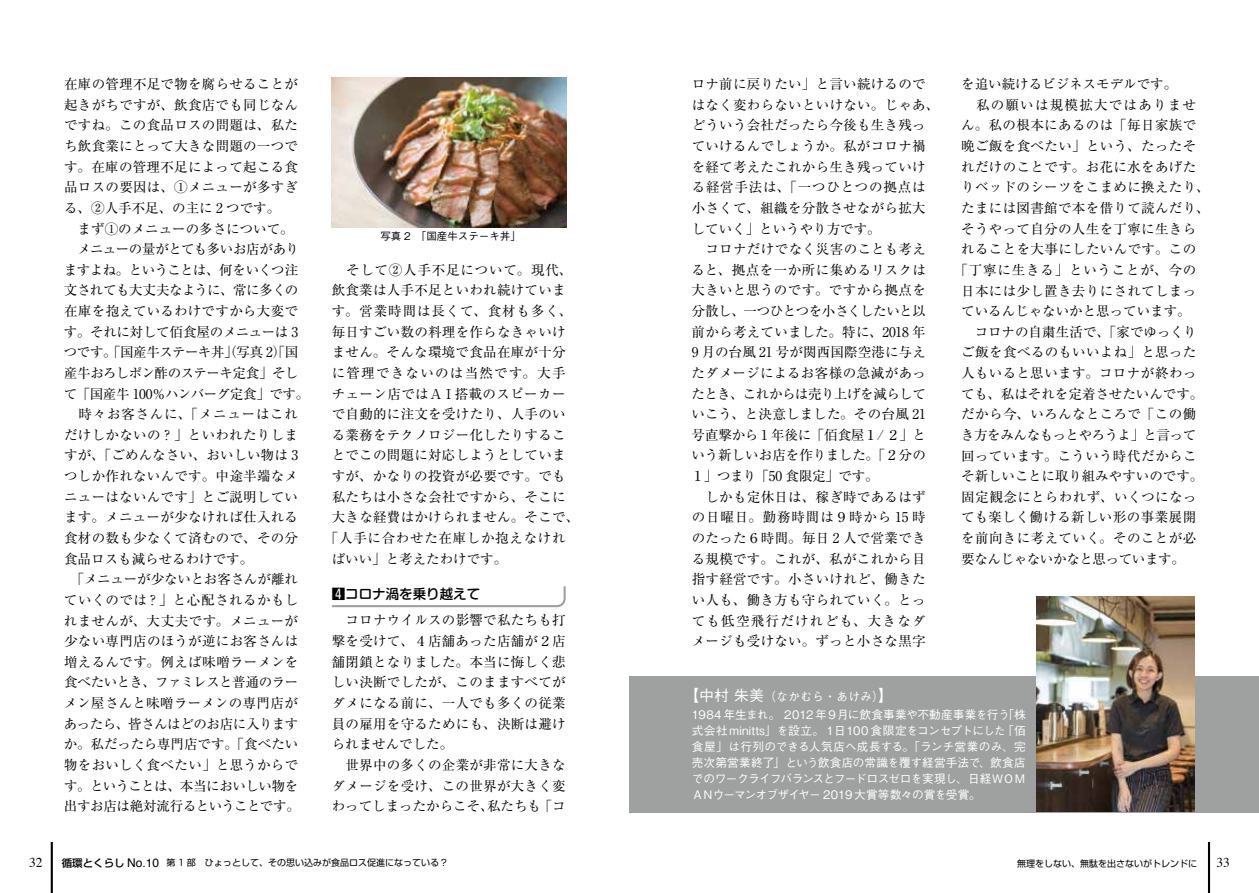
<style>
.page{position:relative;width:1259px;height:893px;background:#fff}
.page>*{position:absolute;margin:0;border:0;box-sizing:border-box;transform-origin:0 0}
.t1{font:13.5px/20.7px "Ryumin Pro";letter-spacing:.02em;color:#000}
.t2{font:13.5px "Ryumin Pro";color:#000}
.t3{font:13.5px "Ryumin Pro";letter-spacing:-.03em;color:#000}
.t4{font:13.5px "Ryumin Pro";letter-spacing:.06em;color:#000}
.t5{font:13.5px "Ryumin Pro";letter-spacing:.095em;color:#000}
.t6{font:13.5px "Ryumin Pro";letter-spacing:.065em;color:#000}
.t7{font:13.5px "Ryumin Pro";letter-spacing:.05em;color:#000}
.t8{font:500 13.5px "Shin M Go Pro";color:#000}
.t9{font:13.5px "Times";color:#000}
.t10{font:500 12px "Gothic BBB Pro";color:#fff}
.t11{font:500 11.7px/15.9px "Gothic BBB Pro";letter-spacing:-.05em;color:#fff;text-align:justify}
.t12{font:500 10.5px "Gothic BBB Pro";color:#000}
.t13{font:9px "Shin Go Pro";color:#000}
.s1{font-size:15px}
.s2{font-weight:500;font-size:10.5px}
.s3{font-family:"Helvetica";font-size:12px}
</style>
<div class="page">
<div style="left:629px;top:676px;width:630px;height:136px;background:#9fa0a0"></div>
<svg style="left:332px;top:586px;width:234px;height:22px"></svg>
<img style="left:332px;top:77px;width:234px;height:150px">
<img style="left:1036px;top:597px;width:159px;height:215px">
<hr style="left:51px;top:842px;width:2px;height:51px;background:#000">
<hr style="left:1208px;top:842px;width:2px;height:51px;background:#000">
<p class="t1" style="left:64px;top:73px;width:247px">在庫の管理不足で物を腐らせることが起きがちですが、飲食店でも同じなんですね。この食品ロスの問題は、私たち飲食業にとって大きな問題の一つです。在庫の管理不足によって起こる食品ロスの要因は、①メニューが多すぎる、②人手不足、の主に 2 つです。<br>　まず①のメニューの多さについて。　メニューの量がとても多いお店がありますよね。ということは、何をいくつ注文されても大丈夫なように、常に多くの在庫を抱えているわけですから大変です。それに対して佰食屋のメニューは 3つです。「国産牛ステーキ丼」（写真 2）「国産牛おろしポン酢のステーキ定食」そして「国産牛 100％ハンバーグ定食」です。　時々お客さんに、「メニューはこれだけしかないの？」といわれたりしますが、「ごめんなさい、おいしい物は 3つしか作れないんです。中途半端なメニューはないんです」とご説明しています。メニューが少なければ仕入れる食材の数も少なくて済むので、その分食品ロスも減らせるわけです。<br>　「メニューが少ないとお客さんが離れていくのでは？」と心配されるかもしれませんが、大丈夫です。メニューが少ない専門店のほうが逆にお客さんは増えるんです。例えば味噌ラーメンを食べたいとき、ファミレスと普通のラーメン屋さんと味噌ラーメンの専門店があったら、皆さんはどのお店に入りますか。私だったら専門店です。「食べたい物をおいしく食べたい」と思うからです。ということは、本当においしい物を出すお店は絶対流行るということです。</p>
<p class="t12" style="left:380px;top:228px;width:142px">写真 2　「国産牛ステーキ丼」</p>
<p class="t4" style="left:332px;top:259px;width:242px">　そして②人手不足について。現代、</p>
<p class="t1" style="left:332px;top:279px;width:235px">飲食業は人手不足といわれ続けていま</p>
<p class="t6" style="left:332px;top:300px;width:242px">す。営業時間は長くて、食材も多く、</p>
<p class="t1" style="left:332px;top:320px;width:235px">毎日すごい数の料理を作らなきゃいけ</p>
<p class="t1" style="left:332px;top:341px;width:235px">ません。そんな環境で食品在庫が十分</p>
<p class="t5" style="left:332px;top:362px;width:235px">に管理できないのは当然です。大手</p>
<p class="t1" style="left:332px;top:382px;width:235px">チェーン店ではＡ I 搭載のスピーカー</p>
<p class="t1" style="left:332px;top:403px;width:235px">で自動的に注文を受けたり、人手のい</p>
<p class="t1" style="left:332px;top:423px;width:235px">る業務をテクノロジー化したりするこ</p>
<p class="t1" style="left:332px;top:444px;width:235px">とでこの問題に対応しようとしていま</p>
<p class="t1" style="left:332px;top:465px;width:235px">すが、かなりの投資が必要です。でも</p>
<p class="t1" style="left:332px;top:485px;width:235px">私たちは小さな会社ですから、そこに</p>
<p class="t1" style="left:332px;top:506px;width:249px">大きな経費はかけられません。そこで、</p>
<p class="t7" style="left:325px;top:527px;width:242px">「人手に合わせた在庫しか抱えなけれ</p>
<p class="t2" style="left:332px;top:548px;width:177px">ばいい」と考えたわけです。</p>
<p class="t8" style="left:332px;top:583px;width:150px">4コロナ渦を乗り越えて</p>
<p class="t1" style="left:332px;top:609px;width:235px">　コロナウイルスの影響で私たちも打撃を受けて、４店舗あった店舗が２店舗閉鎖となりました。本当に悔しく悲しい決断でしたが、このまますべてがダメになる前に、一人でも多くの従業員の雇用を守るためにも、決断は避けられませんでした。<br>　世界中の多くの企業が非常に大きなダメージを受け、この世界が大きく変わってしまったからこそ、私たちも「コ</p>
<p class="t1" style="left:691px;top:73px;width:249px">ロナ前に戻りたい」と言い続けるのではなく変わらないといけない。じゃあ、どういう会社だったら今後も生き残っていけるんでしょうか。私がコロナ禍を経て考えたこれから生き残っていける経営手法は、「一つひとつの拠点は小さくて、組織を分散させながら拡大していく」というやり方です。<br>　コロナだけでなく災害のことも考えると、拠点を一か所に集めるリスクは大きいと思うのです。ですから拠点を分散し、一つひとつを小さくしたいと以前から考えていました。特に、2018 年<br>9 月の台風 21 号が関西国際空港に与えたダメージによるお客様の急減があったとき、これからは売り上げを減らしていこう、と決意しました。その台風 21号直撃から 1 年後に「佰食屋１/ ２」という新しいお店を作りました。「２分の<br>１」つまり「50 食限定」です。<br>　しかも定休日は、稼ぎ時であるはずの日曜日。勤務時間は９時から 15 時のたった６時間。毎日 2 人で営業できる規模です。これが、私がこれから目指す経営です。小さいけれど、働きたい人も、働き方も守られていく。とっても低空飛行だけれども、大きなダメージも受けない。ずっと小さな黒字</p>
<p class="t2" style="left:961px;top:74px;width:217px">を追い続けるビジネスモデルです。</p>
<p class="t5" style="left:961px;top:94px;width:236px">　私の願いは規模拡大ではありませ</p>
<p class="t1" style="left:961px;top:114px;width:236px">ん。私の根本にあるのは「毎日家族で</p>
<p class="t1" style="left:961px;top:135px;width:236px">晩ご飯を食べたい」という、たったそ</p>
<p class="t1" style="left:961px;top:155px;width:236px">れだけのことです。お花に水をあげた</p>
<p class="t1" style="left:961px;top:176px;width:250px">りベッドのシーツをこまめに換えたり、</p>
<p class="t1" style="left:961px;top:197px;width:250px">たまには図書館で本を借りて読んだり、</p>
<p class="t1" style="left:961px;top:217px;width:236px">そうやって自分の人生を丁寧に生きら</p>
<p class="t1" style="left:961px;top:238px;width:236px">れることを大事にしたいんです。この</p>
<p class="t4" style="left:954px;top:259px;width:243px">「丁寧に生きる」ということが、今の</p>
<p class="t1" style="left:961px;top:279px;width:236px">日本には少し置き去りにされてしまっ</p>
<p class="t2" style="left:961px;top:300px;width:231px">ているんじゃないかと思っています。</p>
<p class="t2" style="left:961px;top:321px;width:237px">　コロナの自粛生活で、「家でゆっくり</p>
<p class="t1" style="left:961px;top:341px;width:237px">ご飯を食べるのもいいよね」と思った</p>
<p class="t1" style="left:961px;top:362px;width:237px">人もいると思います。コロナが終わっ</p>
<p class="t2" style="left:961px;top:383px;width:244px">ても、私はそれを定着させたいんです。</p>
<p class="t1" style="left:961px;top:403px;width:237px">だから今、いろんなところで「この働</p>
<p class="t3" style="left:961px;top:424px;width:237px">き方をみんなもっとやろうよ」と言って</p>
<p class="t1" style="left:961px;top:444px;width:237px">回っています。こういう時代だからこ</p>
<p class="t2" style="left:961px;top:465px;width:244px">そ新しいことに取り組みやすいのです。</p>
<p class="t1" style="left:961px;top:485px;width:237px">固定観念にとらわれず、いくつになっ</p>
<p class="t1" style="left:961px;top:506px;width:237px">ても楽しく働ける新しい形の事業展開</p>
<p class="t1" style="left:961px;top:527px;width:237px">を前向きに考えていく。そのことが必</p>
<p class="t3" style="left:961px;top:548px;width:225px">要なんじゃないかなと思っています。</p>
<p class="t10" style="left:684px;top:687px;width:210px"><span class="s1">【中村 朱美</span>（なかむら・あけみ）<span class="s1">】</span></p>
<p class="t11" style="left:691px;top:706px;width:336px">1984 年生まれ。 2012年9月に飲食事業や不動産事業を行う「株式会社minitts」を設立。１日100 食限定をコンセプトにした「佰食屋」は行列のできる人気店へ成長する。「ランチ営業のみ、完売次第営業終了」という飲食店の常識を覆す経営手法で、飲食店でのワークライフバランスとフードロスゼロを実現し、日経ＷＯＭＡＮウーマンオブザイヤー 2019 大賞等数々の賞を受賞。</p>
<p class="t9" style="left:29px;top:850px;width:15px">32</p>
<p class="t13" style="left:62px;top:855px;width:387px"><span class="s2">循環とくらし</span> <span class="s3">No.10</span> 第 1 部　ひょっとして、その思い込みが食品ロス促進になっている ?</p>
<p class="t13" style="left:1017px;top:856px;width:181px">無理をしない、無駄を出さないがトレンドに</p>
<p class="t9" style="left:1216px;top:850px;width:15px">33</p>
</div>
